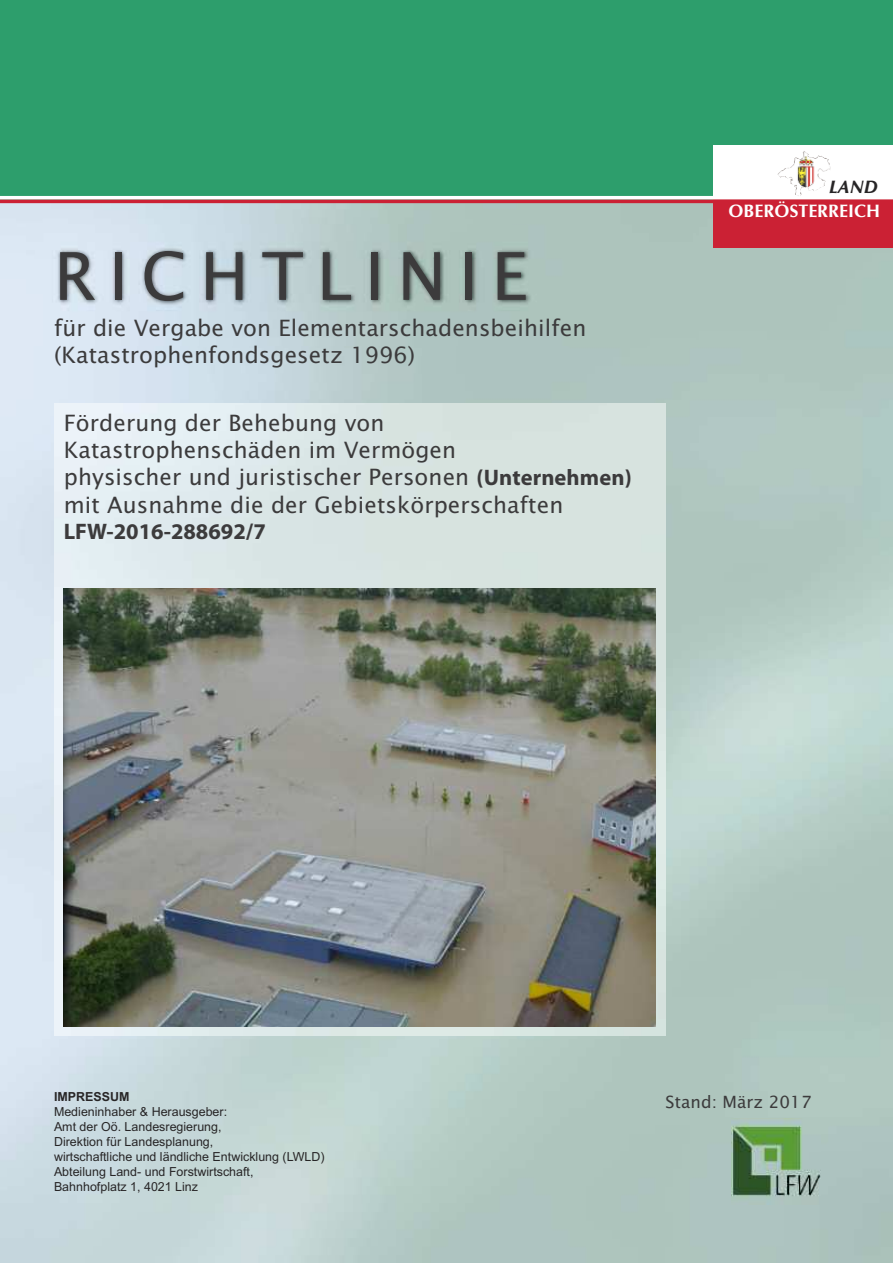
<style>
.page{position:relative;width:893px;height:1263px;background:#fff}
.page>*{position:absolute;margin:0;border:0;box-sizing:border-box;transform-origin:0 0}
.t1{font:66px "Lucida Sans Unicode";letter-spacing:.2em;color:#3c3b3c}
.t2{font:22.5px/27.3px "Lucida Sans Unicode";letter-spacing:.005em;color:#3c3b3c}
.t3{font:700 22.5px "Myriad Pro";color:#3c3b3c}
.t4{font:700 18px "Cg Omega";color:#fff}
.t5{font:italic 700 18px "Cg Omega";color:#272526}
.t6{font:16.8px "Lucida Sans Unicode";letter-spacing:.005em;color:#3c3b3c}
.t7{font:12.45px/15px "Arial Euro Normal";color:#272526}
.t8{font:700 12.45px "Arial";color:#272526}
.s1{font-family:"Myriad Pro";font-weight:700}
</style>
<div class="page">
<div style="left:0;top:0;width:893px;height:200px;background:#2d9e6c"></div>
<div style="left:713px;top:196px;width:180px;height:52px;background:#cb2134"></div>
<div style="left:713px;top:145px;width:180px;height:52px;background:#fff"></div>
<svg style="left:0;top:199px;width:893px;height:4px;fill:#cb2134"></svg>
<hr style="left:0;top:196px;width:893px;height:3px;background:#fff">
<img style="left:794px;top:151px;width:37px;height:45px">
<img style="left:27px;top:224px;width:669px;height:122px">
<img style="left:731px;top:1118px;width:89px;height:86px">
<img style="left:54px;top:404px;width:612px;height:632px">
<img style="left:64px;top:588px;width:592px;height:439px">
<h1 class="t1" style="left:54px;top:238px;width:475px">RICHTLINIE</h1>
<p class="t2" style="left:54px;top:315px;width:534px">für die Vergabe von Elementarschadensbeihilfen (Katastrophenfondsgesetz 1996)</p>
<p class="t2" style="left:64px;top:410px;width:569px">Förderung der Behebung von<br>Katastrophenschäden im Vermögen<br>physischer und juristischer Personen <span class="s1">(Unternehmen) </span>mit Ausnahme die der Gebietskörperschaften</p>
<p class="t3" style="left:64px;top:523px;width:204px">LFW-2016-288692/7</p>
<p class="t5" style="left:829px;top:177px;width:51px">LAND</p>
<p class="t4" style="left:729px;top:201px;width:153px">OBERÖSTERREICH</p>
<p class="t8" style="left:54px;top:1090px;width:77px">IMPRESSUM</p>
<p class="t7" style="left:54px;top:1104px;width:272px">Medieninhaber &amp; Herausgeber:<br>Amt der Oö. Landesregierung,<br>Direktion für Landesplanung,<br>wirtschaftliche und ländliche Entwicklung (LWLD)<br>Abteilung Land- und Forstwirtschaft, Bahnhofplatz 1, 4021 Linz</p>
<p class="t6" style="left:666px;top:1092px;width:148px">Stand: März 2017</p>
</div>
